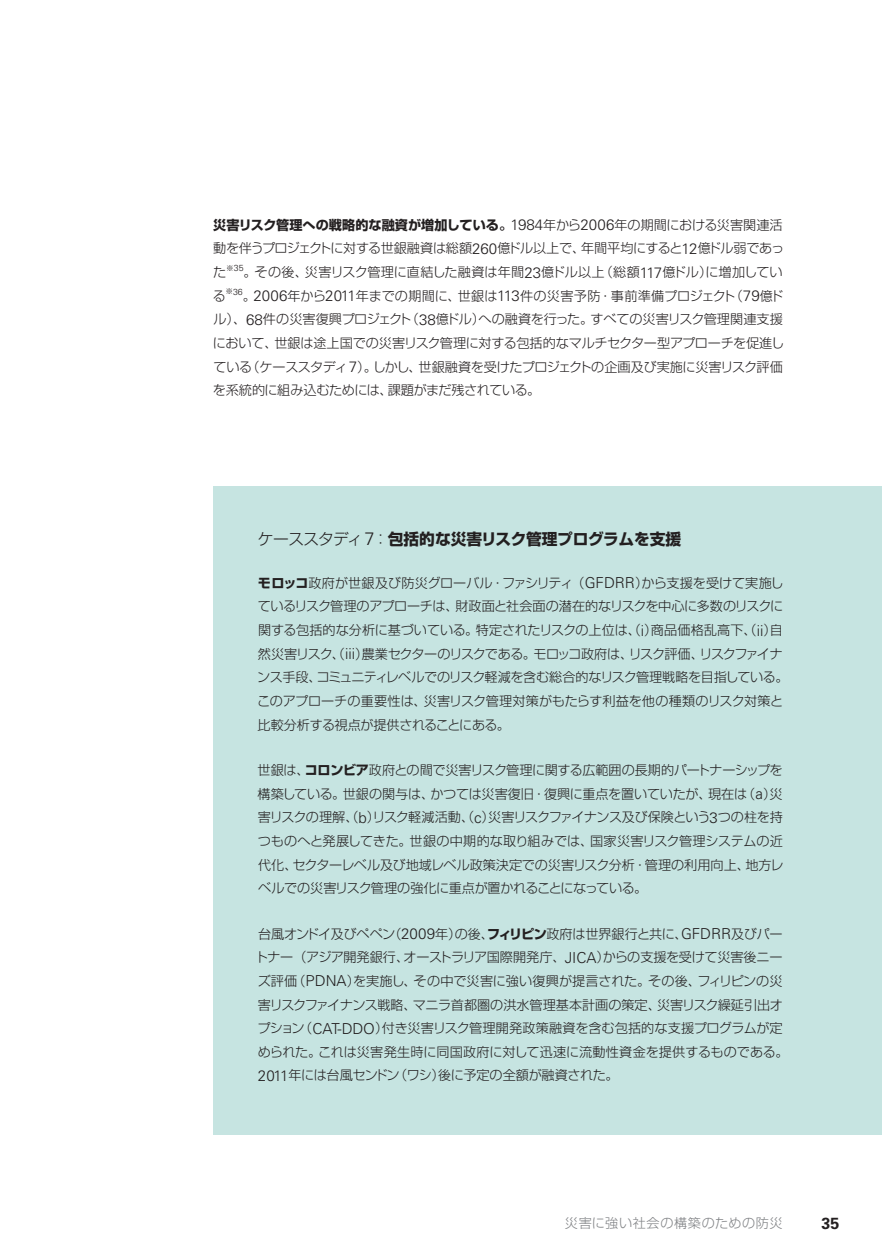
<style>
.page{position:relative;width:882px;height:1260px;background:#fff}
.page>*{position:absolute;margin:0;border:0;box-sizing:border-box;transform-origin:0 0}
.t1{font:700 16.1px "Univers LT Std";color:#231f20}
.t2{font:700 15.75px "Shin Go Pro";letter-spacing:-.015em;color:#231f20}
.t3{font:300 13.12px/23.6px "Shin Go Pro";letter-spacing:-.02em;color:#231f20;text-align:justify}
.t4{font:300 13.12px "Shin Go Pro";color:#231f20}
.t5{font:300 13.12px "Shin Go Pro";letter-spacing:.05em;color:#808285}
.t6{font:300 8.75px "Univers LT Std";color:#231f20}
.s1{font-weight:700}
.s2{font-family:"Univers LT Std";font-size:15.05px}
.s3{font-family:"Shin Go Pro";font-size:7.7px}
.s4{font-weight:300}
.s5{font-family:"Univers LT Std";font-weight:300;font-size:18.03px}
</style>
<div class="page">
<div style="left:213px;top:486px;width:669px;height:648px;background:#c6e4e1"></div>
<p class="t3" style="left:213px;top:211px;width:573px"><span class="s1">災害リスク管理への戦略的な融資が増加している。</span><span class="s2">1984</span>年から<span class="s2">2006</span>年の期間における災害関連活動を伴うプロジェクトに対する世銀融資は総額<span class="s2">260</span>億ドル以上で、年間平均にすると<span class="s2">12</span>億ドル弱であった</p>
<p class="t6" style="left:226px;top:263px;width:19px"><span class="s3">※</span>35</p>
<p class="t4" style="left:244px;top:261px;width:541px">。その後、災害リスク管理に直結した融資は年間<span class="s2">23</span>億ドル以上（総額<span class="s2">117</span>億ドル）に増加してい</p>
<p class="t3" style="left:213px;top:282px;width:15px">る</p>
<p class="t6" style="left:225px;top:286px;width:19px"><span class="s3">※</span>36</p>
<p class="t3" style="left:213px;top:282px;width:573px;text-indent:30px">。<span class="s2">2006</span>年から<span class="s2">2011</span>年までの期間に、世銀は<span class="s2">113</span>件の災害予防・事前準備プロジェクト（<span class="s2">79</span>億ドル）、<span class="s2">68</span>件の災害復興プロジェクト（<span class="s2">38</span>億ドル）への融資を行った。すべての災害リスク管理関連支援において、世銀は途上国での災害リスク管理に対する包括的なマルチセクター型アプローチを促進している（ケーススタディ<span class="s2">7</span>）。しかし、世銀融資を受けたプロジェクトの企画及び実施に災害リスク評価を系統的に組み込むためには、課題がまだ残されている。</p>
<p class="t2" style="left:258px;top:526px;width:425px"><span class="s4">ケーススタディ</span><span class="s5">7</span><span class="s4">：</span>包括的な災害リスク管理プログラムを支援</p>
<p class="t3" style="left:257px;top:569px;width:533px;text-align:left"><span class="s1">モロッコ</span>政府が世銀及び防災グローバル・ファシリティ（<span class="s2">GFDRR</span>）から支援を受けて実施しているリスク管理のアプローチは、財政面と社会面の潜在的なリスクを中心に多数のリスクに関する包括的な分析に基づいている。特定されたリスクの上位は、（<span class="s2">i</span>）商品価格乱高下、（<span class="s2">ii</span>）自然災害リスク、（<span class="s2">iii</span>）農業セクターのリスクである。モロッコ政府は、リスク評価、リスクファイナンス手段、コミュニティレベルでのリスク軽減を含む総合的なリスク管理戦略を目指している。このアプローチの重要性は、災害リスク管理対策がもたらす利益を他の種類のリスク対策と比較分析する視点が提供されることにある。</p>
<p class="t3" style="left:258px;top:757px;width:528px">世銀は、<span class="s1">コロンビア</span>政府との間で災害リスク管理に関する広範囲の長期的パートナーシップを構築している。世銀の関与は、かつては災害復旧・復興に重点を置いていたが、現在は（<span class="s2">a</span>）災害リスクの理解、（<span class="s2">b</span>）リスク軽減活動、（<span class="s2">c</span>）災害リスクファイナンス及び保険という<span class="s2">3</span>つの柱を持つものへと発展してきた。世銀の中期的な取り組みでは、国家災害リスク管理システムの近代化、セクターレベル及び地域レベル政策決定での災害リスク分析・管理の利用向上、地方レベルでの災害リスク管理の強化に重点が置かれることになっている。</p>
<p class="t3" style="left:255px;top:920px;width:535px;text-align:left">台風オンドイ及びペペン（<span class="s2">2009</span>年）の後、<span class="s1">フィリピン</span>政府は世界銀行と共に、<span class="s2">GFDRR</span>及びパートナー（アジア開発銀行、オーストラリア国際開発庁、<span class="s2">JICA</span>）からの支援を受けて災害後ニーズ評価（<span class="s2">PDNA</span>）を実施し、その中で災害に強い復興が提言された。その後、フィリピンの災害リスクファイナンス戦略、マニラ首都圏の洪水管理基本計画の策定、災害リスク繰延引出オプション（<span class="s2">CAT-DDO</span>）付き災害リスク管理開発政策融資を含む包括的な支援プログラムが定められた。これは災害発生時に同国政府に対して迅速に流動性資金を提供するものである。<span class="s2">2011</span>年には台風センドン（ワシ）後に予定の全額が融資された。</p>
<p class="t5" style="left:565px;top:1212px;width:219px">災害に強い社会の構築のための防災</p>
<p class="t1" style="left:821px;top:1214px;width:19px">35</p>
</div>
